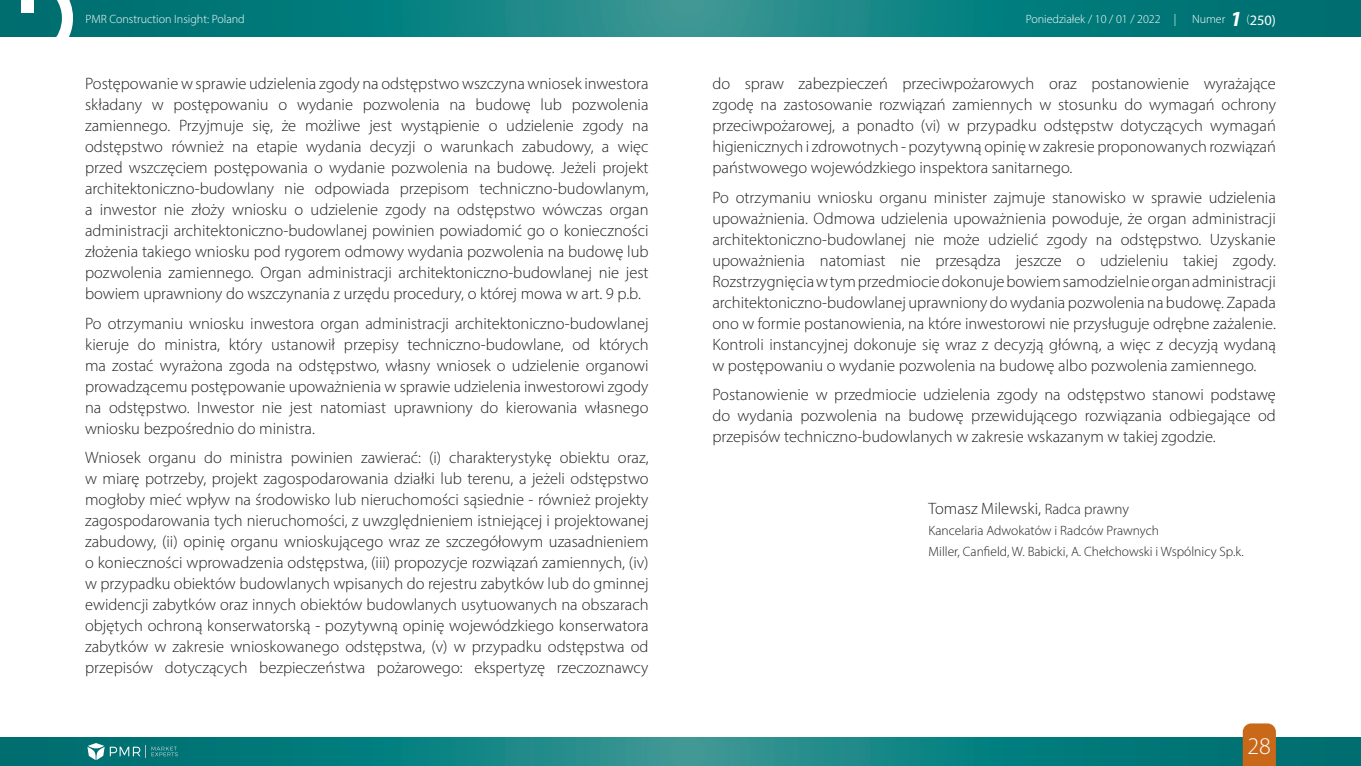
<style>
.page{position:relative;width:1361px;height:766px;background:#fff}
.page>*{position:absolute;margin:0;border:0;box-sizing:border-box;transform-origin:0 0}
.t1{font:300 24px "Myriad Pro";color:#fff}
.News_paragraph{font:300 16.5px/21px "Myriad Pro";color:#231f20;text-align:justify}
.News_paragraph-2{font:300 13.5px/21px "Myriad Pro";color:#231f20}
.t2{font:300 12px "Myriad Pro";color:#fff}
.s1{font-weight:700;font-style:italic;font-size:21.6px}
.s2{font-weight:400;font-size:14.4px}
.s3{font-size:15px}
</style>
<div class="page">
<svg style="left:73px;top:0;width:1288px;height:37px;background:#0f7f80"></svg>
<svg style="left:0;top:737px;width:1361px;height:28px;background:#0f8080"></svg>
<svg style="left:0;top:0;width:73px;height:37px"></svg>
<svg style="left:1242px;top:723px;width:34px;height:42px"></svg>
<svg style="left:87px;top:742px;width:91px;height:17px;background:#348d8f"></svg>
<p class="t2" style="left:85px;top:12px;width:161px">PMR Construction Insight: Poland</p>
<p class="t2" style="left:1025px;top:12px;width:152px">Poniedziałek / 10 / 01 / 2022 |</p>
<p class="t2" style="left:1192px;top:12px;width:85px">Numer <span class="s1">1</span> (<span class="s2">250)</span></p>
<p class="News_paragraph" style="left:85px;top:73px;width:565px">Postępowanie w sprawie udzielenia zgody na odstępstwo wszczyna wniosek inwestora składany w postępowaniu o wydanie pozwolenia na budowę lub pozwolenia zamiennego. Przyjmuje się, że możliwe jest wystąpienie o udzielenie zgody na odstępstwo również na etapie wydania decyzji o warunkach zabudowy, a więc przed wszczęciem postępowania o wydanie pozwolenia na budowę. Jeżeli projekt architektoniczno-budowlany nie odpowiada przepisom techniczno-budowlanym, a inwestor nie złoży wniosku o udzielenie zgody na odstępstwo wówczas organ administracji architektoniczno-budowlanej powinien powiadomić go o konieczności złożenia takiego wniosku pod rygorem odmowy wydania pozwolenia na budowę lub pozwolenia zamiennego. Organ administracji architektoniczno-budowlanej nie jest bowiem uprawniony do wszczynania z urzędu procedury, o której mowa w art. 9 p.b.</p>
<p class="News_paragraph" style="left:85px;top:312px;width:565px">Po otrzymaniu wniosku inwestora organ administracji architektoniczno-budowlanej kieruje do ministra, który ustanowił przepisy techniczno-budowlane, od których ma zostać wyrażona zgoda na odstępstwo, własny wniosek o udzielenie organowi prowadzącemu postępowanie upoważnienia w sprawie udzielenia inwestorowi zgody na odstępstwo. Inwestor nie jest natomiast uprawniony do kierowania własnego wniosku bezpośrednio do ministra.</p>
<p class="News_paragraph" style="left:85px;top:447px;width:565px">Wniosek organu do ministra powinien zawierać: (i) charakterystykę obiektu oraz, w miarę potrzeby, projekt zagospodarowania działki lub terenu, a jeżeli odstępstwo mogłoby mieć wpływ na środowisko lub nieruchomości sąsiednie - również projekty zagospodarowania tych nieruchomości, z uwzględnieniem istniejącej i projektowanej zabudowy, (ii) opinię organu wnioskującego wraz ze szczegółowym uzasadnieniem o konieczności wprowadzenia odstępstwa, (iii) propozycje rozwiązań zamiennych, (iv) w przypadku obiektów budowlanych wpisanych do rejestru zabytków lub do gminnej ewidencji zabytków oraz innych obiektów budowlanych usytuowanych na obszarach objętych ochroną konserwatorską - pozytywną opinię wojewódzkiego konserwatora zabytków w zakresie wnioskowanego odstępstwa, (v) w przypadku odstępstwa od przepisów dotyczących bezpieczeństwa pożarowego: ekspertyzę rzeczoznawcy</p>
<p class="News_paragraph" style="left:712px;top:73px;width:565px">do spraw zabezpieczeń przeciwpożarowych oraz postanowienie wyrażające zgodę na zastosowanie rozwiązań zamiennych w stosunku do wymagań ochrony przeciwpożarowej, a ponadto (vi) w przypadku odstępstw dotyczących wymagań higienicznych i zdrowotnych - pozytywną opinię w zakresie proponowanych rozwiązań państwowego wojewódzkiego inspektora sanitarnego.</p>
<p class="News_paragraph" style="left:712px;top:186px;width:565px">Po otrzymaniu wniosku organu minister zajmuje stanowisko w sprawie udzielenia upoważnienia. Odmowa udzielenia upoważnienia powoduje, że organ administracji architektoniczno-budowlanej nie może udzielić zgody na odstępstwo. Uzyskanie upoważnienia natomiast nie przesądza jeszcze o udzieleniu takiej zgody.<br>Rozstrzygnięcia w tym przedmiocie dokonuje bowiem samodzielnie organ administracji architektoniczno-budowlanej uprawniony do wydania pozwolenia na budowę. Zapada ono w formie postanowienia, na które inwestorowi nie przysługuje odrębne zażalenie.<br>Kontroli instancyjnej dokonuje się wraz z decyzją główną, a więc z decyzją wydaną w postępowaniu o wydanie pozwolenia na budowę albo pozwolenia zamiennego.</p>
<p class="News_paragraph" style="left:712px;top:384px;width:565px">Postanowienie w przedmiocie udzielenia zgody na odstępstwo stanowi podstawę do wydania pozwolenia na budowę przewidującego rozwiązania odbiegające od przepisów techniczno-budowlanych w zakresie wskazanym w takiej zgodzie.</p>
<p class="News_paragraph" style="left:928px;top:498px;width:202px">Tomasz Milewski, <span class="s3">Radca prawny</span></p>
<p class="News_paragraph-2" style="left:928px;top:520px;width:317px">Kancelaria Adwokatów i Radców Prawnych<br>Miller, Canfield, W. Babicki, A. Chełchowski i Wspólnicy Sp.k.</p>
<h1 class="t1" style="left:1247px;top:731px;width:25px">28</h1>
</div>
